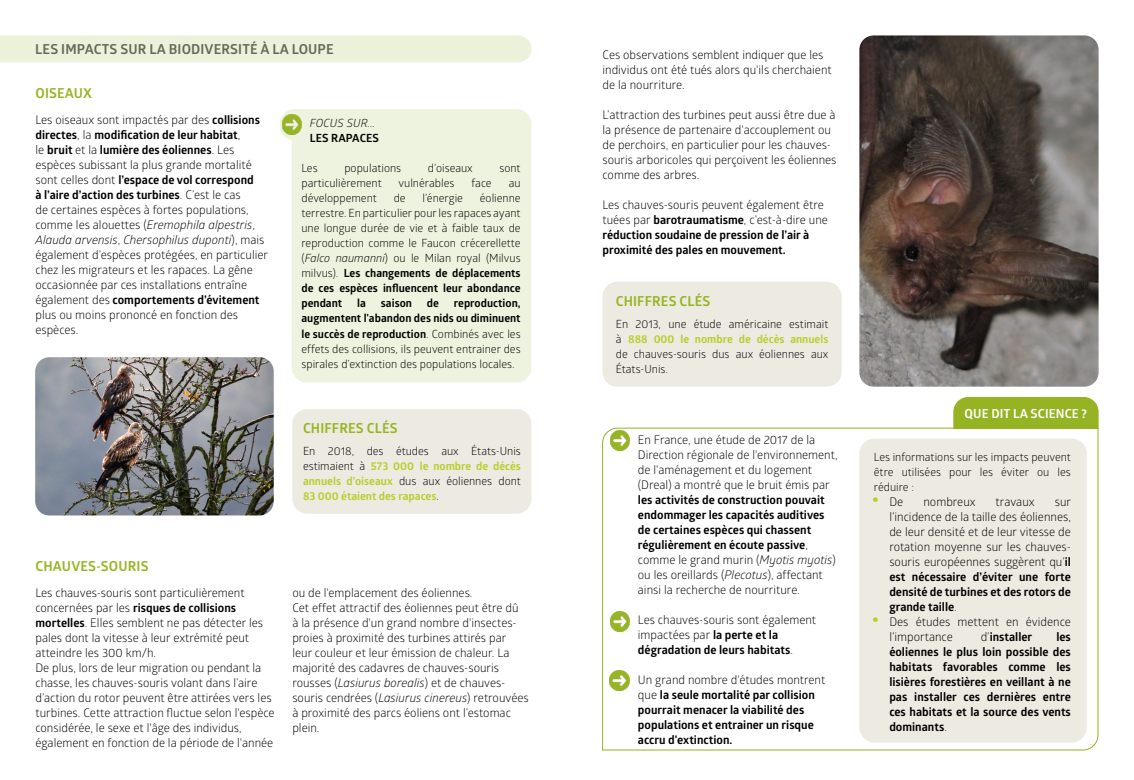
<style>
.page{position:relative;width:1134px;height:780px;background:#fff}
.page>*{position:absolute;margin:0;border:0;box-sizing:border-box;transform-origin:0 0}
.t1{font:700 13.75px "Glober";letter-spacing:.01em;color:#96b522}
.t2{font:700 13.75px "Glober";letter-spacing:.01em;color:#64695b}
.t3{font:700 12.5px "Glober";letter-spacing:.01em;color:#fff}
.t4{font:11.88px/15px "Glober";color:#000}
.t5{font:700 11.88px/15px "Glober";color:#000}
.t6{font:11.25px/15px "Glober";color:#000;text-align:justify}
.t7{font:700 11.25px "Glober";color:#000}
.t8{font:italic 11.25px "Glober";letter-spacing:.01em;color:#000}
.s1{font-weight:700}
.s2{font-style:italic}
.s3{font-weight:700;color:#b7ce2b}
.s4{font-weight:400}
.s5{font-weight:400;font-style:italic}
.s6{font-weight:700;font-size:22.5px;color:#b7ce2b}
</style>
<div class="page">
<svg style="left:602px;top:428px;width:496px;height:322px"></svg>
<div style="left:0;top:35px;width:532px;height:27px;background:#ecf2da"></div>
<div style="left:292px;top:409px;width:239px;height:104px;background:#edeae1;border-radius:15px"></div>
<div style="left:292px;top:109px;width:239px;height:273px;background:#edf3de;border-radius:15px"></div>
<div style="left:280px;top:109px;width:85px;height:31px;background:#edf3de;border-radius:15px"></div>
<img style="left:282px;top:115px;width:20px;height:19px">
<img style="left:35px;top:357px;width:239px;height:158px">
<div style="left:602px;top:282px;width:240px;height:104px;background:#edeae1;border-radius:15px"></div>
<img style="left:610px;top:430px;width:20px;height:20px">
<img style="left:610px;top:611px;width:20px;height:20px">
<img style="left:609px;top:671px;width:20px;height:19px">
<img style="left:859px;top:35px;width:239px;height:351px">
<div style="left:953px;top:397px;width:145px;height:32px;background:#95b322"></div>
<div style="left:859px;top:438px;width:228px;height:304px;background:#edeae1;border-radius:15px"></div>
<p class="t2" style="left:35px;top:39px;width:300px">LES IMPACTS SUR LA BIODIVERSITÉ À LA LOUPE</p>
<p class="t1" style="left:35px;top:84px;width:58px">OISEAUX</p>
<p class="t4" style="left:35px;top:111px;width:234px">Les oiseaux sont impactés par des <span class="s1">collisions directes</span>, la <span class="s1">modification de leur habitat</span>,<br>le <span class="s1">bruit</span> et la <span class="s1">lumière des éoliennes</span>. Les espèces subissant la plus grande mortalité sont celles dont <span class="s1">l’espace de vol correspond<br>à l’aire d’action des turbines</span>. C’est le cas<br>de certaines espèces à fortes populations, comme les alouettes (<span class="s2">Eremophila alpestris</span>, <span class="s2">Alauda arvensis</span>, <span class="s2">Chersophilus duponti</span>), mais également d’espèces protégées, en particulier chez les migrateurs et les rapaces. La gêne occasionnée par ces installations entraîne également des <span class="s1">comportements d’évitement </span>plus ou moins prononcé en fonction des espèces.</p>
<p class="t8" style="left:310px;top:115px;width:67px">FOCUS SUR...</p>
<p class="t7" style="left:310px;top:130px;width:71px">LES RAPACES</p>
<p class="t6" style="left:301px;top:160px;width:18px">Les</p>
<p class="t6" style="left:344px;top:160px;width:58px">populations</p>
<p class="t6" style="left:428px;top:160px;width:46px">d’oiseaux</p>
<p class="t6" style="left:499px;top:160px;width:23px">sont</p>
<p class="t6" style="left:301px;top:175px;width:82px">particulièrement</p>
<p class="t6" style="left:399px;top:175px;width:57px">vulnérables</p>
<p class="t6" style="left:471px;top:175px;width:22px">face</p>
<p class="t6" style="left:509px;top:175px;width:13px">au</p>
<p class="t6" style="left:301px;top:190px;width:77px">développement</p>
<p class="t6" style="left:394px;top:190px;width:13px">de</p>
<p class="t6" style="left:422px;top:190px;width:42px">l’énergie</p>
<p class="t6" style="left:301px;top:190px;width:221px;text-indent:178px">éolienne terrestre. En particulier pour les rapaces ayant une longue durée de vie et à faible taux de reproduction comme le Faucon crécerellette (<span class="s2">Falco naumanni</span>) ou le Milan royal (Milvus milvus). <span class="s1">Les changements de déplacements de ces espèces influencent leur abondance pendant</span></p>
<p class="t6" style="left:301px;top:295px;width:221px;text-indent:152px"><span class="s1">reproduction, augmentent l'abandon des nids ou diminuent le succès de reproduction</span>. Combinés avec les effets des collisions, ils peuvent entrainer des spirales d’extinction des populations locales.</p>
<p class="t7" style="left:357px;top:295px;width:10px">la</p>
<p class="t7" style="left:381px;top:295px;width:33px">saison</p>
<p class="t7" style="left:427px;top:295px;width:14px">de</p>
<p class="t1" style="left:303px;top:418px;width:96px">CHIFFRES CLÉS</p>
<p class="t6" style="left:303px;top:443px;width:219px">En 2018, des études aux États-Unis estimaient à <span class="s3">573 000 le nombre de décès annuels d’oiseaux</span> dus aux éoliennes dont <span class="s3">83 000 étaient des rapaces</span>.</p>
<p class="t1" style="left:36px;top:557px;width:115px">CHAUVES-SOURIS</p>
<p class="t4" style="left:35px;top:584px;width:241px">Les chauves-souris sont particulièrement concernées par les <span class="s1">risques de collisions mortelles</span>. Elles semblent ne pas détecter les pales dont la vitesse à leur extrémité peut atteindre les 300 km/h.<br>De plus, lors de leur migration ou pendant la chasse, les chauves-souris volant dans l’aire d’action du rotor peuvent être attirées vers les turbines. Cette attraction fluctue selon l'espèce considérée, le sexe et l'âge des individus, également en fonction de la période de l'année</p>
<p class="t4" style="left:292px;top:585px;width:238px">ou de l'emplacement des éoliennes.<br>Cet effet attractif des éoliennes peut être dû<br>à la présence d'un grand nombre d'insectes&shy;proies à proximité des turbines attirés par leur couleur et leur émission de chaleur. La majorité des cadavres de chauves-souris rousses (<span class="s2">Lasiurus borealis</span>) et de chauves&shy;souris cendrées (<span class="s2">Lasiurus cinereus</span>) retrouvées à proximité des parcs éoliens ont l’estomac plein.</p>
<p class="t4" style="left:602px;top:47px;width:231px">Ces observations semblent indiquer que les individus ont été tués alors qu'ils cherchaient de la nourriture.</p>
<p class="t4" style="left:602px;top:107px;width:236px">L’attraction des turbines peut aussi être due à la présence de partenaire d'accouplement ou de perchoirs, en particulier pour les chauves&shy;souris arboricoles qui perçoivent les éoliennes comme des arbres.</p>
<p class="t5" style="left:602px;top:197px;width:227px"><span class="s4">Les chauves-souris peuvent également être tuées par</span> barotraumatisme<span class="s4">, c’est-à-dire une </span>réduction soudaine de pression de l’air à proximité des pales en mouvement.</p>
<p class="t1" style="left:616px;top:291px;width:96px">CHIFFRES CLÉS</p>
<p class="t6" style="left:616px;top:316px;width:214px">En 2013, une étude américaine estimait à <span class="s3">888 000 le nombre de décès annuels </span>de chauves-souris dus aux éoliennes aux États-Unis.</p>
<p class="t4" style="left:638px;top:432px;width:201px">En France, une étude de 2017 de la Direction régionale de l'environnement, de l'aménagement et du logement (Dreal) a montré que le bruit émis par</p>
<p class="t5" style="left:638px;top:492px;width:199px">les activités de construction pouvait endommager les capacités auditives de certaines espèces qui chassent régulièrement en écoute passive<span class="s4">, comme le grand murin (</span><span class="s5">Myotis myotis</span><span class="s4">) ou les oreillards (</span><span class="s5">Plecotus</span><span class="s4">), affectant ainsi la recherche de nourriture.</span></p>
<p class="t4" style="left:638px;top:612px;width:180px">Les chauves-souris sont également impactées par <span class="s1">la perte et la dégradation de leurs habitats</span>.</p>
<p class="t5" style="left:638px;top:672px;width:189px"><span class="s4">Un grand nombre d'études montrent que</span> la seule mortalité par collision pourrait menacer la viabilité des populations et entrainer un risque accru d'extinction.</p>
<p class="t3" style="left:964px;top:404px;width:124px">QUE DIT LA SCIENCE ?</p>
<p class="t6" style="left:874px;top:448px;width:198px">Les informations sur les impacts peuvent être utilisées pour les éviter ou les réduire :</p>
<p class="t4" style="left:872px;top:493px;width:33px"><span class="s6">•</span> De</p>
<p class="t4" style="left:923px;top:493px;width:54px">nombreux</p>
<p class="t4" style="left:995px;top:493px;width:41px">travaux</p>
<p class="t4" style="left:889px;top:493px;width:183px;text-align:justify;text-indent:165px">sur l’incidence de la taille des éoliennes, de leur densité et de leur vitesse de rotation moyenne sur les chauves&shy;souris européennes suggèrent qu’<span class="s1">il est nécessaire d’éviter une forte densité de turbines et des rotors de grande taille</span>.</p>
<p class="t4" style="left:889px;top:613px;width:183px;text-indent:-18px"><span class="s6">•</span> Des études mettent en évidence l’importance</p>
<p class="t5" style="left:889px;top:628px;width:183px;text-align:justify;text-indent:167px">les éoliennes le plus loin possible des habitats favorables comme les lisières forestières en veillant à ne pas installer ces dernières entre ces habitats et la source des vents dominants<span class="s4">.</span></p>
<p class="t5" style="left:981px;top:628px;width:53px"><span class="s4">d’</span>installer</p>
</div>
